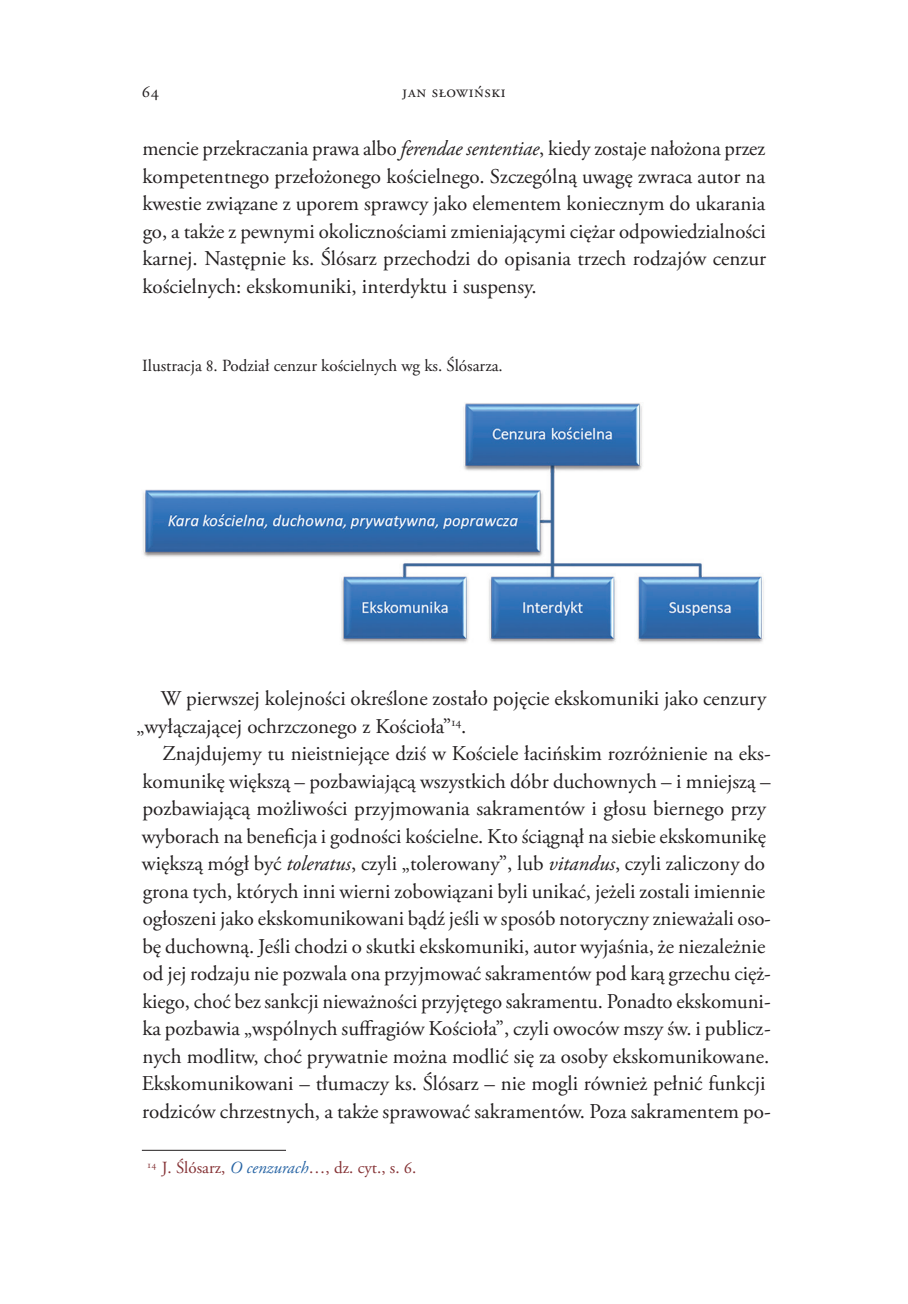
<style>
.page{position:relative;width:908px;height:1304px;background:#fff}
.page>*{position:absolute;margin:0;border:0;box-sizing:border-box;transform-origin:0 0}
.t1{font:21px/27.6px "Adobe Garamond Pro";color:#231f20}
.t2{font:17px "Adobe Garamond Pro";color:#231f20}
.t3{font:17px "Adobe Garamond Pro";color:#853235}
.t4{font:17px "Adobe Garamond Pro";letter-spacing:.035em;color:#231f20}
.s1{font-style:italic}
.s2{font-style:italic;color:#2764a4}
</style>
<div class="page">
<hr style="left:142px;top:1150px;width:144px;height:1px;background:#231f20">
<img style="left:143px;top:403px;width:621px;height:240px">
<p class="t2" style="left:142px;top:82px;width:18px">64</p>
<p class="t4" style="left:402px;top:82px;width:105px">Jan Słowiński</p>
<p class="t1" style="left:142px;top:136px;width:625px;text-align:justify">mencie przekraczania prawa albo <span class="s1">ferendae sententiae</span>, kiedy zostaje nałożona przez kompetentnego przełożonego kościelnego. Szczególną uwagę zwraca autor na kwestie związane z uporem sprawcy jako elementem koniecznym do ukarania go, a także z pewnymi okolicznościami zmieniającymi ciężar odpowiedzialności karnej. Następnie ks. Ślósarz przechodzi do opisania trzech rodzajów cenzur kościelnych: ekskomuniki, interdyktu i suspensy.</p>
<p class="t2" style="left:142px;top:355px;width:362px">Ilustracja 8. Podział cenzur kościelnych wg ks. Ślósarza.</p>
<p class="t1" style="left:136px;top:686px;width:631px;text-indent:25px">W pierwszej kolejności określone zostało pojęcie ekskomuniki jako cenzury „wyłączającej ochrzczonego z Kościoła”<sup>14</sup>.</p>
<p class="t1" style="left:142px;top:741px;width:630px;text-indent:21px">Znajdujemy tu nieistniejące dziś w Kościele łacińskim rozróżnienie na eks&shy;komunikę większą – pozbawiającą wszystkich dóbr duchownych – i mniejszą – pozbawiającą możliwości przyjmowania sakramentów i głosu biernego przy wyborach na beneficja i godności kościelne. Kto ściągnął na siebie ekskomunikę większą mógł być <span class="s1">toleratus</span>, czyli „tolerowany”, lub <span class="s1">vitandus</span>, czyli zaliczony do grona tych, których inni wierni zobowiązani byli unikać, jeżeli zostali imiennie ogłoszeni jako ekskomunikowani bądź jeśli w sposób notoryczny znieważali oso&shy;bę duchowną. Jeśli chodzi o skutki ekskomuniki, autor wyjaśnia, że niezależnie od jej rodzaju nie pozwala ona przyjmować sakramentów pod karą grzechu cięż&shy;kiego, choć bez sankcji nieważności przyjętego sakramentu. Ponadto ekskomuni&shy;ka pozbawia „wspólnych suffragiów Kościoła”, czyli owoców mszy św. i publicz&shy;nych modlitw, choć prywatnie można modlić się za osoby ekskomunikowane.<br>Ekskomunikowani – tłumaczy ks. Ślósarz – nie mogli również pełnić funkcji rodziców chrzestnych, a także sprawować sakramentów. Poza sakramentem po-</p>
<p class="t3" style="left:147px;top:1158px;width:271px"><sup>14</sup> J. Ślósarz, <span class="s2">O cenzurach</span>…, dz. cyt., s. 6.</p>
</div>
